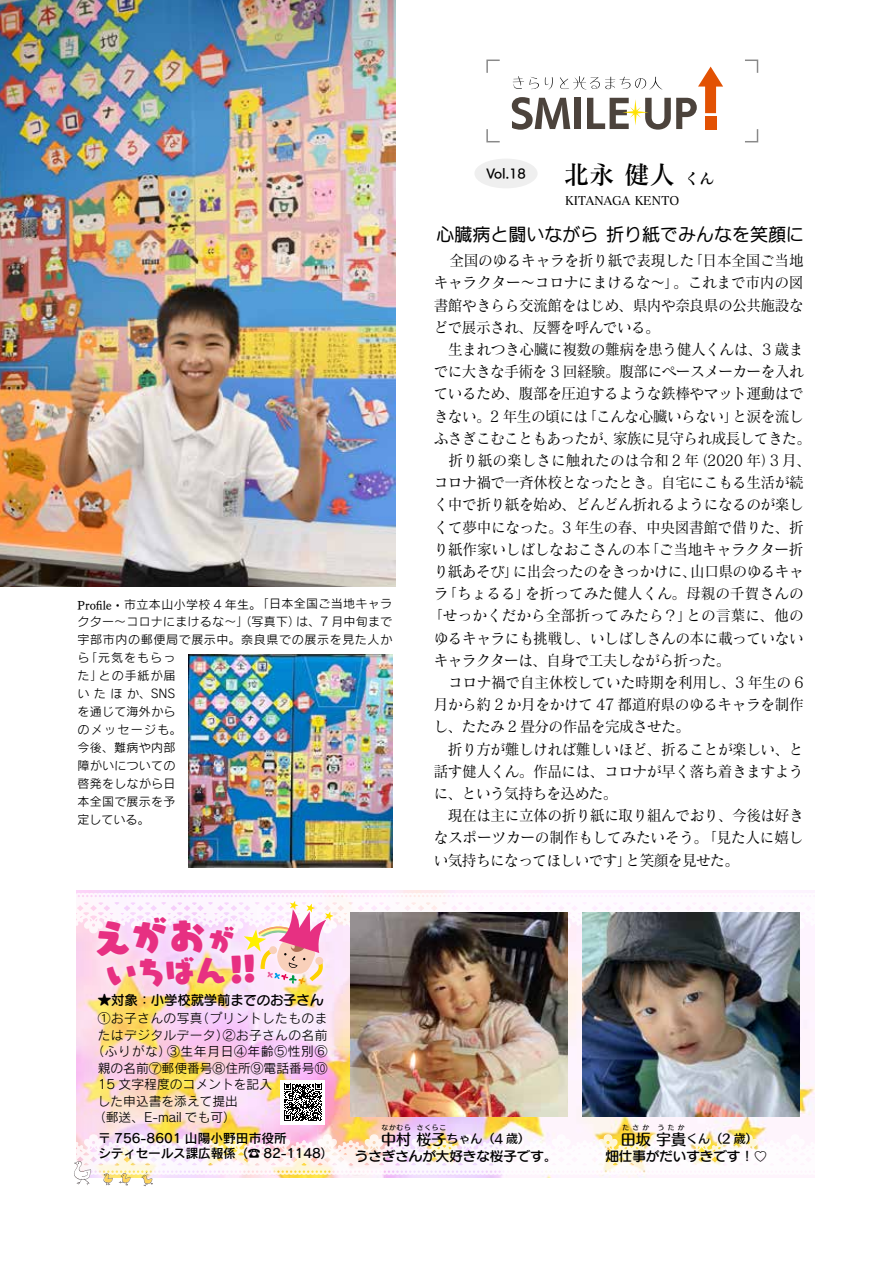
<style>
.page{position:relative;width:893px;height:1263px;background:#fff}
.page>*{position:absolute;margin:0;border:0;box-sizing:border-box;transform-origin:0 0}
.t1{font:39px "Yuruka Std UB";color:#e73082}
.t2{font:31.5px "Yuruka Std UB";color:#e73082}
.t3{font:25.5px "Matisse Pro N DB";color:#000}
.t4{font:18px "Anito Std M";color:#000}
.t5{font:15.3px "Matisse Pro N M";letter-spacing:-.03em;color:#000;scale:.96 1}
.t6{font:15.3px "Matisse Pro N M";color:#000;scale:.96 1}
.t7{font:15px "Humming Pro D";letter-spacing:.175em;color:#000}
.t8{font:13.5px "Seurat Pro N DB";letter-spacing:-.02em;color:#000}
.t9{font:12.9px "G Maru Go Pro DB";color:#000;scale:1.04 1}
.t10{font:12.75px "Rodin Pro N M";letter-spacing:.005em;color:#000}
.t11{font:12.75px/15px "Rodin Pro N DB";letter-spacing:-.02em;color:#000}
.t12{font:12.75px "Rodin Pro N M";letter-spacing:.03em;color:#000}
.t13{font:12.75px "Rodin Pro N M";letter-spacing:.05em;color:#000}
.t14{font:12px/18px "Rodin Cattleya Pro M";letter-spacing:.03em;color:#000}
.t15{font:12px "Humming Pro D";color:#000}
.t16{font:12px "Matisse Pro N DB";color:#000}
.t17{font:12px "UD Kakugo Large Pr 6 DB";color:#000}
.t18{font:6.75px "Humming Pro D";letter-spacing:.11em;color:#000}
.s1{font-size:15px}
.s2{font-family:"Telop Min Pro N D"}
.s3{font-size:28.5px}
</style>
<div class="page">
<img style="left:77px;top:998px;width:737px;height:136px">
<svg style="left:74px;top:1134px;width:741px;height:52px"></svg>
<div style="left:281px;top:1080px;width:44px;height:45px;background:#fff"></div>
<svg style="left:284px;top:1084px;width:38px;height:37px"></svg>
<svg style="left:76px;top:890px;width:739px;height:108px"></svg>
<svg style="left:513px;top:76px;width:26px;height:13px"></svg>
<svg style="left:545px;top:77px;width:8px;height:13px"></svg>
<svg style="left:560px;top:76px;width:102px;height:14px"></svg>
<svg style="left:512px;top:97px;width:58px;height:33px"></svg>
<div style="left:574px;top:98px;width:7px;height:31px;background:#4c433c"></div>
<div style="left:705px;top:83px;width:11px;height:30px;background:#e25103"></div>
<svg style="left:698px;top:67px;width:25px;height:20px"></svg>
<div style="left:705px;top:116px;width:11px;height:13px;background:#e25103"></div>
<svg style="left:587px;top:98px;width:110px;height:32px"></svg>
<img style="left:351px;top:912px;width:217px;height:204px">
<img style="left:583px;top:912px;width:217px;height:204px">
<img style="left:188px;top:655px;width:204px;height:212px">
<svg style="left:486px;top:59px;width:14px;height:14px"></svg>
<svg style="left:486px;top:129px;width:14px;height:14px"></svg>
<svg style="left:745px;top:59px;width:14px;height:14px"></svg>
<svg style="left:745px;top:129px;width:14px;height:14px"></svg>
<div style="left:474px;top:159px;width:64px;height:29px;background:#efefef;border-radius:50%"></div>
<img style="left:0;top:0;width:395px;height:587px">
<p class="t17" style="left:486px;top:167px;width:41px">Vol.18</p>
<h3 class="t3" style="left:564px;top:158px;width:152px">北永 健人 <span class="s1">くん</span></h3>
<p class="t16" style="left:565px;top:193px;width:116px">KITANAGA KENTO</p>
<p class="t14" style="left:78px;top:595px;width:316px"><span class="s2">Profile・</span>市立本山小学校 4 年生。「日本全国ご当地キャラクター〜コロナにまけるな〜」（写真下）は、7 月中旬まで宇部市内の郵便局で展示中。奈良県での展示を見た人から「元気をもらっ<br>た」との手紙が届<br>いたほか、SNS<br>を通じて海外から<br>のメッセージも。<br>今後、難病や内部<br>障がいについての<br>啓発をしながら日<br>本全国で展示を予<br>定している。</p>
<p class="t4" style="left:436px;top:223px;width:369px">心臓病と闘いながら 折り紙でみんなを笑顔に</p>
<p class="t5" style="left:449px;top:251px;width:371px">全国のゆるキャラを折り紙で表現した「日本全国ご当地</p>
<p class="t5" style="left:434px;top:273px;width:387px">キャラクター〜コロナにまけるな〜」。これまで市内の図</p>
<p class="t5" style="left:434px;top:295px;width:387px">書館やきらら交流館をはじめ、県内や奈良県の公共施設な</p>
<p class="t5" style="left:434px;top:317px;width:237px">どで展示され、反響を呼んでいる。</p>
<p class="t5" style="left:434px;top:340px;width:387px">　生まれつき心臓に複数の難病を患う健人くんは、3 歳ま</p>
<p class="t5" style="left:434px;top:362px;width:387px">でに大きな手術を 3 回経験。腹部にペースメーカーを入れ</p>
<p class="t5" style="left:434px;top:384px;width:387px">ているため、腹部を圧迫するような鉄棒やマット運動はで</p>
<p class="t5" style="left:434px;top:406px;width:387px">きない。2 年生の頃には「こんな心臓いらない」と涙を流し</p>
<p class="t5" style="left:434px;top:428px;width:394px">ふさぎこむこともあったが、家族に見守られ成長してきた。</p>
<p class="t6" style="left:434px;top:451px;width:395px">　折り紙の楽しさに触れたのは令和 2 年（2020 年）3 月、</p>
<p class="t5" style="left:434px;top:473px;width:387px">コロナ禍で一斉休校となったとき。自宅にこもる生活が続</p>
<p class="t5" style="left:434px;top:495px;width:387px">く中で折り紙を始め、どんどん折れるようになるのが楽し</p>
<p class="t5" style="left:434px;top:517px;width:387px">くて夢中になった。3 年生の春、中央図書館で借りた、折</p>
<p class="t5" style="left:434px;top:539px;width:387px">り紙作家いしばしなおこさんの本「ご当地キャラクター折</p>
<p class="t5" style="left:434px;top:562px;width:387px">り紙あそび」に出会ったのをきっかけに、山口県のゆるキャ</p>
<p class="t6" style="left:434px;top:584px;width:387px">ラ「ちょるる」を折ってみた健人くん。母親の千賀さんの</p>
<p class="t6" style="left:428px;top:606px;width:393px">「せっかくだから全部折ってみたら？」との言葉に、他の</p>
<p class="t5" style="left:434px;top:628px;width:387px">ゆるキャラにも挑戦し、いしばしさんの本に載っていない</p>
<p class="t5" style="left:434px;top:650px;width:311px">キャラクターは、自身で工夫しながら折った。</p>
<p class="t5" style="left:434px;top:673px;width:387px">　コロナ禍で自主休校していた時期を利用し、3 年生の 6</p>
<p class="t5" style="left:434px;top:695px;width:387px">月から約 2 か月をかけて 47 都道府県のゆるキャラを制作</p>
<p class="t5" style="left:434px;top:717px;width:269px">し、たたみ 2 畳分の作品を完成させた。</p>
<p class="t5" style="left:434px;top:739px;width:387px">　折り方が難しければ難しいほど、折ることが楽しい、と</p>
<p class="t5" style="left:434px;top:761px;width:387px">話す健人くん。作品には、コロナが早く落ち着きますよう</p>
<p class="t5" style="left:434px;top:784px;width:193px">に、という気持ちを込めた。</p>
<p class="t5" style="left:434px;top:806px;width:387px">　現在は主に立体の折り紙に取り組んでおり、今後は好き</p>
<p class="t5" style="left:434px;top:828px;width:387px">なスポーツカーの制作もしてみたいそう。「見た人に嬉し</p>
<p class="t5" style="left:434px;top:850px;width:320px">い気持ちになってほしいです」と笑顔を見せた。</p>
<h1 class="t1" style="left:91px;top:907px;width:145px;rotate:-2deg">えがお<span class="s3">が</span></h1>
<h2 class="t2" style="left:104px;top:948px;width:162px;rotate:-2deg">いちばん！！</h2>
<p class="t8" style="left:98px;top:991px;width:227px">★対象：小学校就学前までのお子さん</p>
<p class="t12" style="left:98px;top:1010px;width:231px">①お子さんの写真（プリントしたものま</p>
<p class="t12" style="left:98px;top:1027px;width:231px">たはデジタルデータ）②お子さんの名前</p>
<p class="t13" style="left:91px;top:1043px;width:237px">（ふりがな）③生年月日④年齢⑤性別⑥</p>
<p class="t10" style="left:98px;top:1060px;width:231px">親の名前⑦郵便番号⑧住所⑨電話番号⑩</p>
<p class="t10" style="left:98px;top:1076px;width:176px">15 文字程度のコメントを記入</p>
<p class="t10" style="left:98px;top:1093px;width:142px">した申込書を添えて提出</p>
<p class="t10" style="left:93px;top:1109px;width:144px">（郵送、E-mail でも可）</p>
<p class="t11" style="left:98px;top:1130px;width:237px">〒 756-8601 山陽小野田市役所<br>シティセールス課広報係（☎ 82-1148）</p>
<p class="t18" style="left:382px;top:1122px;width:31px">なかむら</p>
<p class="t18" style="left:417px;top:1122px;width:31px">さくらこ</p>
<p class="t15" style="left:431px;top:1129px;width:100px"><span class="s1">子</span>ちゃん（4 歳）</p>
<p class="t9" style="left:355px;top:1148px;width:196px">うさぎさんが大好きな桜子です。</p>
<p class="t7" style="left:381px;top:1126px;width:52px">中村桜</p>
<p class="t18" style="left:622px;top:1122px;width:28px">たさか</p>
<p class="t18" style="left:658px;top:1122px;width:28px">うたか</p>
<p class="t15" style="left:671px;top:1129px;width:88px"><span class="s1">貴</span>くん（2 歳）</p>
<p class="t9" style="left:605px;top:1148px;width:157px">畑仕事がだいすきです！♡</p>
<p class="t7" style="left:621px;top:1126px;width:52px">田坂宇</p>
</div>
